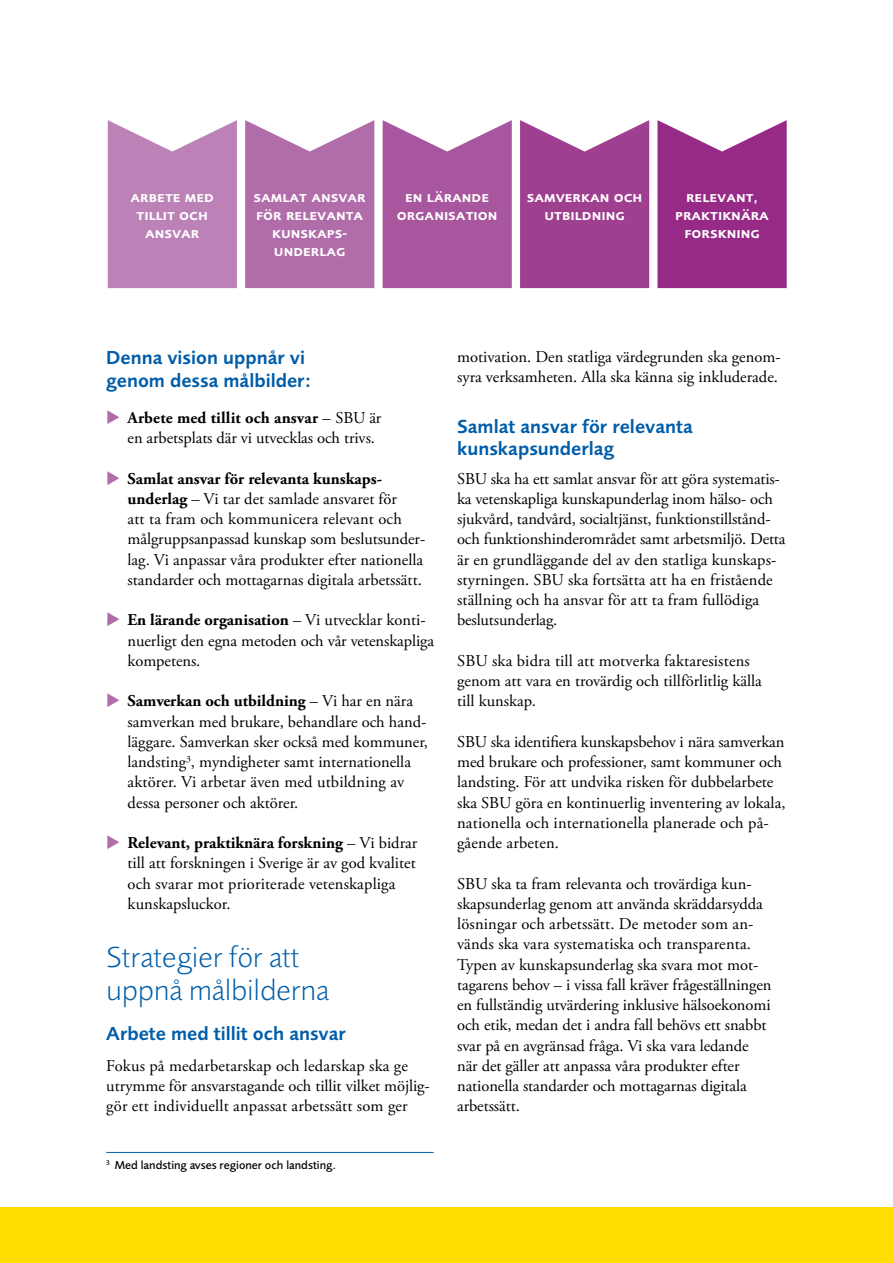
<style>
.page{position:relative;width:893px;height:1263px;background:#fff}
.page>*{position:absolute;margin:0;border:0;box-sizing:border-box;transform-origin:0 0}
.Rubrik_1{font:300 30px/33px "Foundry Sans";color:#005da9}
.Rubrik_2{font:600 19.5px/22.5px "Foundry Sans";color:#005da9}
.Brödtext{font:16.5px/20.2px "Adobe Garamond Pro";color:#000}
.Figurrubrik_på_färga{font:600 15px/18px "Foundry Sans Expert";color:#fff;text-align:center}
.Fotnot{font:500 12px "Foundry Sans";color:#000}
.s1{font-weight:700}
</style>
<div class="page">
<hr style="left:106px;top:1152px;width:328px;height:1px;background:#005da9">
<div style="left:0;top:1208px;width:893px;height:55px;background:#fd0"></div>
<svg style="left:108px;top:120px;width:129px;height:168px;background:#c28dbd"></svg>
<svg style="left:383px;top:120px;width:129px;height:168px;background:#b066a6"></svg>
<svg style="left:245px;top:120px;width:129px;height:168px;background:#b87ab2"></svg>
<svg style="left:520px;top:120px;width:129px;height:168px;background:#a8519a"></svg>
<svg style="left:657px;top:120px;width:130px;height:168px;background:#a14293"></svg>
<p class="Figurrubrik_på_färga" style="left:131px;top:187px;width:85px">arbete med tillit och ansvar</p>
<p class="Figurrubrik_på_färga" style="left:397px;top:187px;width:102px">en lärande organisation</p>
<p class="Figurrubrik_på_färga" style="left:254px;top:187px;width:114px">samlat ansvar för relevanta kunskaps&shy;underlag</p>
<p class="Figurrubrik_på_färga" style="left:527px;top:187px;width:117px">samverkan och utbildning</p>
<p class="Figurrubrik_på_färga" style="left:675px;top:187px;width:95px">relevant, praktiknära forskning</p>
<p class="Rubrik_2" style="left:106px;top:346px;width:206px">Denna vision uppnår vi genom dessa målbilder:</p>
<p class="Brödtext" style="left:128px;top:408px;width:255px"><span class="s1">Arbete med tillit och ansvar</span> – SBU är en arbetsplats där vi utvecklas och trivs.</p>
<p class="Brödtext" style="left:128px;top:469px;width:299px"><span class="s1">Samlat ansvar för relevanta kunskaps&shy;underlag</span> – Vi tar det samlade ansvaret för<br>att ta fram och kommunicera relevant och målgruppsanpassad kunskap som beslutsunder&shy;lag. Vi anpassar våra produkter efter nationella standarder och mottagarnas digitala arbetssätt.</p>
<p class="Brödtext" style="left:128px;top:611px;width:308px"><span class="s1">En lärande organisation</span> – Vi utvecklar konti&shy;nuerligt den egna metoden och vår vetenskapliga kompetens.</p>
<p class="Brödtext" style="left:128px;top:692px;width:302px"><span class="s1">Samverkan och utbildning</span> – Vi har en nära samverkan med brukare, behandlare och hand&shy;läggare. Samverkan sker också med kommuner, landsting<sup>3</sup>, myndigheter samt internationella aktörer. Vi arbetar även med utbildning av dessa personer och aktörer.</p>
<p class="Brödtext" style="left:128px;top:833px;width:291px"><span class="s1">Relevant, praktiknära forskning</span> – Vi bidrar till att forskningen i Sverige är av god kvalitet och svarar mot prioriterade vetenskapliga kunskapsluckor.</p>
<p class="Rubrik_1" style="left:106px;top:941px;width:224px">Strategier för att uppnå målbilderna</p>
<p class="Rubrik_2" style="left:106px;top:1022px;width:241px">Arbete med tillit och ansvar</p>
<p class="Brödtext" style="left:106px;top:1056px;width:325px">Fokus på medarbetarskap och ledarskap ska ge utrymme för ansvarstagande och tillit vilket möjlig&shy;gör ett individuellt anpassat arbetssätt som ger</p>
<p class="Fotnot" style="left:106px;top:1158px;width:231px"><sup>3</sup> Med landsting avses regioner och landsting.</p>
<p class="Brödtext" style="left:457px;top:347px;width:325px">motivation. Den statliga värdegrunden ska genom&shy;syra verksamheten. Alla ska känna sig inkluderade.</p>
<p class="Rubrik_2" style="left:457px;top:415px;width:237px">Samlat ansvar för relevanta kunskapsunderlag</p>
<p class="Brödtext" style="left:457px;top:469px;width:330px">SBU ska ha ett samlat ansvar för att göra systematis&shy;ka vetenskapliga kunskapunderlag inom hälso- och sjukvård, tandvård, socialtjänst, funktionstillstånd&shy;och funktionshinderområdet samt arbetsmiljö. Detta är en grundläggande del av den statliga kunskaps&shy;styrningen. SBU ska fortsätta att ha en fristående ställning och ha ansvar för att ta fram fullödiga beslutsunderlag.</p>
<p class="Brödtext" style="left:457px;top:651px;width:306px">SBU ska bidra till att motverka faktaresistens genom att vara en trovärdig och tillförlitlig källa till kunskap.</p>
<p class="Brödtext" style="left:457px;top:732px;width:330px">SBU ska identifiera kunskapsbehov i nära samverkan med brukare och professioner, samt kommuner och landsting. För att undvika risken för dubbelarbete ska SBU göra en kontinuerlig inventering av lokala, nationella och internationella planerade och på&shy;gående arbeten.</p>
<p class="Brödtext" style="left:457px;top:874px;width:316px">SBU ska ta fram relevanta och trovärdiga kun&shy;skapsunderlag genom att använda skräddarsydda lösningar och arbetssätt. De metoder som an&shy;vänds ska vara systematiska och transparenta.<br>Typen av kunskapsunderlag ska svara mot mot&shy;tagarens behov – i vissa fall kräver frågeställningen en fullständig utvärdering inklusive hälsoekonomi och etik, medan det i andra fall behövs ett snabbt svar på en avgränsad fråga. Vi ska vara ledande när det gäller att anpassa våra produkter efter nationella standarder och mottagarnas digitala arbetssätt.</p>
</div>
